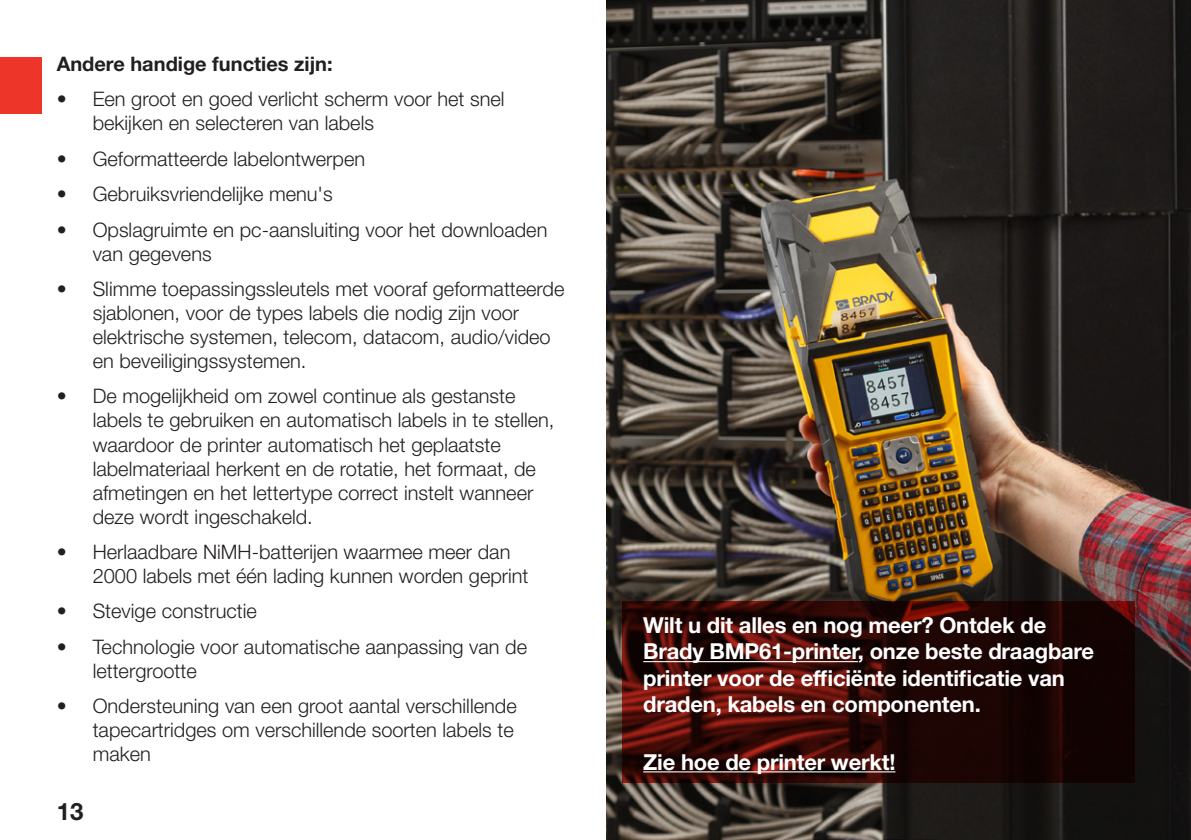
<style>
.page{position:relative;width:1191px;height:840px;background:#fff}
.page>*{position:absolute;margin:0;border:0;box-sizing:border-box;transform-origin:0 0}
.t1{font:700 24px "Helvetica Neue LT Pro";color:#231f20}
._01_Product_Title{font:700 22px/26.4px "Helvetica Neue LT Pro";letter-spacing:-.01em;color:#fff}
.t2{font:300 20px/24px "Helvetica Neue LT Pro";color:#231f20}
.t3{font:700 20px "Helvetica Neue LT Pro";color:#231f20}
</style>
<div class="page">
<div style="left:0;top:57px;width:42px;height:56px;background:#ee3529"></div>
<img style="left:607px;top:0;width:584px;height:839px">
<svg style="left:622px;top:601px;width:512px;height:181px;background:#2d0906"></svg>
<hr style="left:643px;top:660px;width:215px;height:1px;background:#fff">
<hr style="left:643px;top:770px;width:252px;height:2px;background:#fff">
<p class="t3" style="left:57px;top:51px;width:277px">Andere handige functies zijn:</p>
<p class="t2" style="left:93px;top:87px;width:413px;text-indent:-36px">• Een groot en goed verlicht scherm voor het snel bekijken en selecteren van labels</p>
<p class="t2" style="left:57px;top:146px;width:310px">• Geformatteerde labelontwerpen</p>
<p class="t2" style="left:57px;top:181px;width:278px">• Gebruiksvriendelijke menu's</p>
<p class="t2" style="left:93px;top:217px;width:456px;text-indent:-36px">• Opslagruimte en pc-aansluiting voor het downloaden van gegevens</p>
<p class="t2" style="left:93px;top:276px;width:473px;text-indent:-36px">• Slimme toepassingssleutels met vooraf geformatteerde sjablonen, voor de types labels die nodig zijn voor elektrische systemen, telecom, datacom, audio/video en beveiligingssystemen.</p>
<p class="t2" style="left:93px;top:383px;width:463px;text-indent:-36px">• De mogelijkheid om zowel continue als gestanste labels te gebruiken en automatisch labels in te stellen, waardoor de printer automatisch het geplaatste labelmateriaal herkent en de rotatie, het formaat, de afmetingen en het lettertype correct instelt wanneer deze wordt ingeschakeld.</p>
<p class="t2" style="left:93px;top:539px;width:437px;text-indent:-36px">• Herlaadbare NiMH-batterijen waarmee meer dan<br>2000 labels met één lading kunnen worden geprint</p>
<p class="t2" style="left:57px;top:598px;width:202px">• Stevige constructie</p>
<p class="t2" style="left:93px;top:633px;width:436px;text-indent:-36px">• Technologie voor automatische aanpassing van de lettergrootte</p>
<p class="t2" style="left:93px;top:693px;width:425px;text-indent:-36px">• Ondersteuning van een groot aantal verschillende tapecartridges om verschillende soorten labels te maken</p>
<p class="t1" style="left:57px;top:796px;width:28px">13</p>
<p class="_01_Product_Title" style="left:643px;top:611px;width:452px">Wilt u dit alles en nog meer? Ontdek de Brady BMP61-printer, onze beste draagbare printer voor de efficiënte identificatie van draden, kabels en componenten.</p>
<p class="_01_Product_Title" style="left:643px;top:747px;width:254px">Zie hoe de printer werkt!</p>
</div>
